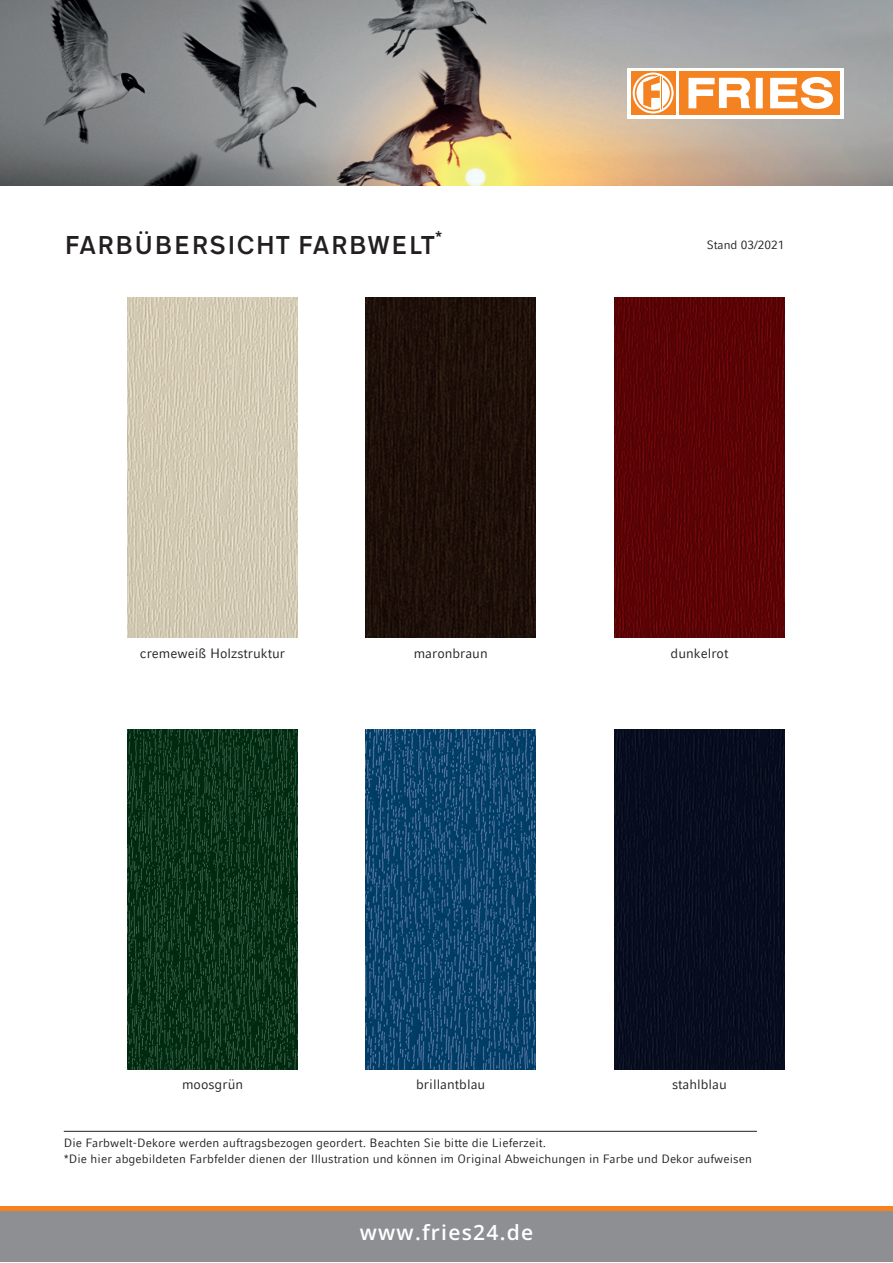
<style>
.page{position:relative;width:893px;height:1263px;background:#fff}
.page>*{position:absolute;margin:0;border:0;box-sizing:border-box;transform-origin:0 0}
.t1{font:500 27px "Transport D";letter-spacing:-.005em;color:#231f20}
.t2{font:600 21px "Open Sans";letter-spacing:.06em;color:#fff}
.t3{font:13.5px "Compatil Fact LT Pro";color:#231f20}
.t4{font:12px "Compatil Fact LT Pro";letter-spacing:.005em;color:#231f20}
</style>
<div class="page">
<img style="left:0;top:0;width:893px;height:186px">
<div style="left:627px;top:68px;width:217px;height:50px;background:#fff"></div>
<svg style="left:631px;top:71px;width:44px;height:44px"></svg>
<div style="left:679px;top:71px;width:161px;height:44px;background:#f58220"></div>
<svg style="left:633px;top:73px;width:41px;height:40px"></svg>
<svg style="left:635px;top:75px;width:36px;height:36px"></svg>
<hr style="left:660px;top:75px;width:1px;height:36px;background:#fff">
<hr style="left:662px;top:76px;width:1px;height:34px;background:#fff">
<svg style="left:756px;top:78px;width:7px;height:30px"></svg>
<svg style="left:688px;top:78px;width:62px;height:30px"></svg>
<svg style="left:770px;top:77px;width:63px;height:32px"></svg>
<div style="left:0;top:1211px;width:893px;height:51px;background:#8d8f92"></div>
<div style="left:0;top:1206px;width:893px;height:5px;background:#f58220"></div>
<img style="left:366px;top:298px;width:170px;height:340px">
<img style="left:366px;top:729px;width:170px;height:340px">
<img style="left:614px;top:729px;width:170px;height:340px">
<img style="left:128px;top:729px;width:170px;height:340px">
<img style="left:128px;top:298px;width:170px;height:340px">
<img style="left:614px;top:298px;width:170px;height:340px">
<hr style="left:64px;top:1131px;width:693px;height:1px;background:#231f20">
<p class="t1" style="left:64px;top:228px;width:380px">FARBÜBERSICHT FARBWELT<sup>*</sup></p>
<p class="t4" style="left:707px;top:238px;width:79px">Stand 03/2021</p>
<p class="t3" style="left:140px;top:645px;width:147px">cremeweiß Holzstruktur</p>
<p class="t3" style="left:671px;top:645px;width:59px">dunkelrot</p>
<p class="t3" style="left:414px;top:645px;width:76px">maronbraun</p>
<p class="t3" style="left:182px;top:1077px;width:63px">moosgrün</p>
<p class="t3" style="left:416px;top:1077px;width:71px">brillantblau</p>
<p class="t3" style="left:672px;top:1077px;width:56px">stahlblau</p>
<p class="t4" style="left:64px;top:1135px;width:484px">Die Farbwelt-Dekore werden auftragsbezogen geordert. Beachten Sie bitte die Lieferzeit.</p>
<p class="t4" style="left:64px;top:1152px;width:690px">*Die hier abgebildeten Farbfelder dienen der Illustration und können im Original Abweichungen in Farbe und Dekor aufweisen</p>
<h2 class="t2" style="left:360px;top:1218px;width:175px">www.fries24.de</h2>
</div>
